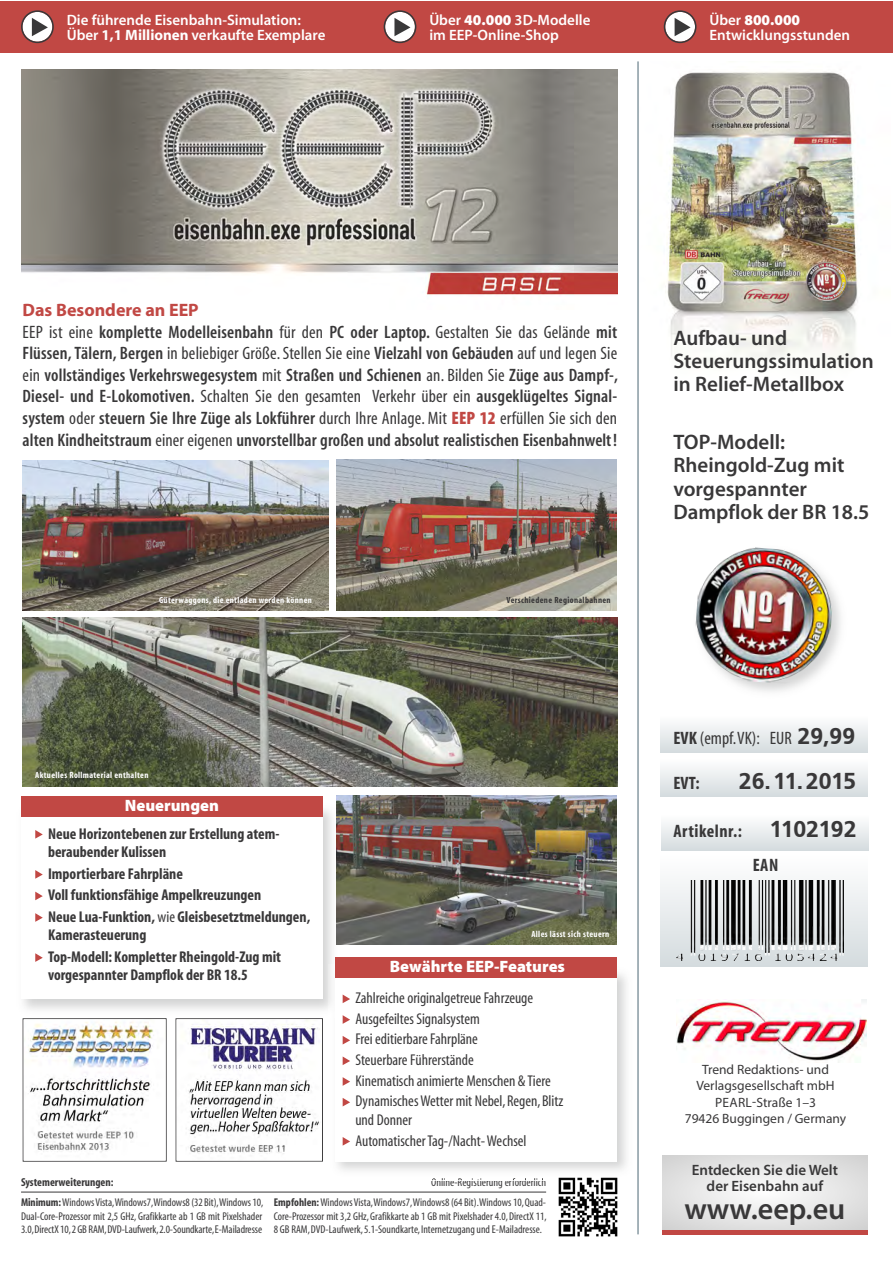
<style>
.page{position:relative;width:893px;height:1263px;background:#fff}
.page>*{position:absolute;margin:0;border:0;box-sizing:border-box;transform-origin:0 0}
.t1{font:30.15px "Myriad MM 565 SB 600 NO";color:#393839}
.t2{font:700 24px "Front Page";letter-spacing:-.01em;color:#393839}
.t3{font:21px/23.2px "Myriad MM 565 SB 600 NO";color:#393839}
.t4{font:18px/21.6px "Myriad MM 565 SB 300 CN";letter-spacing:.01em;color:#393839}
.t5{font:18px "Myriad MM 400 RG 300 CN";letter-spacing:.01em;color:#393839}
.t6{font:18px/34.5px "Myriad MM 700 BD 300 CN";letter-spacing:.03em;color:#393839;text-align:center}
.t7{font:18px "Myriad MM 700 BD 600 NO";color:#c14844}
.t8{font:16.5px "Myriad MM 830 BL 600 NO";color:#fff}
.t9{font:15.6px/21.6px "Myriad MM 700 BD 300 CN";color:#393839}
.t10{font:15.6px/20.7px "Myriad MM 400 RG 300 CN";color:#393839}
.t11{font:15px/15.8px "Myriad MM 565 SB 600 NO";color:#fff}
.t12{font:15px/16px "Myriad MM 565 SB 600 NO";color:#393839;text-align:center}
.t13{font:15px "Myriad MM 830 BL 600 NO";color:#fff}
.t14{font:13.5px/16.2px "Myriad Pro";color:#393839;text-align:center}
.t15{font:11.7px "Myriad MM 400 RG 300 CN";color:#393839}
.t16{font:11.7px "Myriad MM 700 BD 300 CN";color:#393839}
.t17{font:11.25px/13.5px "Myriad MM 400 RG 300 CN";color:#393839;text-align:justify}
.t18{font:9px "Myriad MM 700 BD 300 CN";letter-spacing:.04em;color:#fff}
.t19{font:9px "Myriad MM 700 BD 300 CN";letter-spacing:.04em;color:#393839}
.s1{font-family:"Myriad MM 700 BD 600 NO"}
.s2{font-family:"Myriad MM 565 SB 600 NO"}
.s3{font-family:"Myriad MM 830 BL 600 NO"}
.s4{font-family:"Myriad MM 400 RG 300 CN"}
.s5{font-family:"Myriad MM 565 SB 300 CN"}
.s6{font-family:"Myriad MM 830 BL 300 CN";color:#c14844}
.s7{font-family:"Myriad MM 700 BD 300 CN"}
.s8{font-family:"Front Page";font-weight:700;font-size:24px}
</style>
<div class="page">
<div style="left:0;top:1px;width:893px;height:52px;background:#c14844"></div>
<img style="left:21px;top:70px;width:597px;height:225px">
<img style="left:667px;top:71px;width:191px;height:293px">
<svg style="left:384px;top:10px;width:32px;height:33px"></svg>
<svg style="left:21px;top:10px;width:33px;height:33px"></svg>
<svg style="left:664px;top:10px;width:32px;height:33px"></svg>
<hr style="left:637px;top:61px;width:2px;height:1173px;background:#889aa3">
<hr style="left:21px;top:1192px;width:525px;height:1px;background:#393839">
<img style="left:661px;top:880px;width:206px;height:86px">
<img style="left:676px;top:881px;width:168px;height:79px">
<img style="left:677px;top:999px;width:190px;height:64px">
<hr style="left:662px;top:1230px;width:205px;height:4px;background:#c14844">
<img style="left:323px;top:810px;width:19px;height:154px">
<svg style="left:35px;top:953px;width:8px;height:9px"></svg>
<svg style="left:35px;top:913px;width:8px;height:9px"></svg>
<svg style="left:35px;top:892px;width:8px;height:8px"></svg>
<svg style="left:35px;top:870px;width:8px;height:9px"></svg>
<svg style="left:35px;top:830px;width:8px;height:9px"></svg>
<img style="left:329px;top:964px;width:297px;height:207px">
<img style="left:432px;top:1178px;width:111px;height:2px">
<div style="left:336px;top:971px;width:281px;height:190px;background:#fff"></div>
<svg style="left:343px;top:1137px;width:7px;height:8px"></svg>
<svg style="left:343px;top:1098px;width:7px;height:8px"></svg>
<svg style="left:343px;top:1077px;width:7px;height:9px"></svg>
<svg style="left:343px;top:1056px;width:7px;height:9px"></svg>
<svg style="left:343px;top:1036px;width:7px;height:8px"></svg>
<svg style="left:343px;top:1015px;width:7px;height:9px"></svg>
<svg style="left:343px;top:994px;width:7px;height:9px"></svg>
<img style="left:695px;top:547px;width:138px;height:137px">
<img style="left:23px;top:460px;width:306px;height:151px">
<img style="left:336px;top:460px;width:281px;height:151px">
<img style="left:23px;top:617px;width:594px;height:170px">
<img style="left:336px;top:795px;width:281px;height:149px">
<div style="left:21px;top:796px;width:302px;height:20px;background:#c14844"></div>
<div style="left:336px;top:958px;width:281px;height:20px;background:#c14844"></div>
<img style="left:558px;top:1177px;width:60px;height:60px">
<div style="left:23px;top:1018px;width:144px;height:143px;border:1px solid #393839"></div>
<img style="left:24px;top:1019px;width:142px;height:142px">
<img style="left:176px;top:1019px;width:146px;height:142px">
<h3 class="t11" style="left:67px;top:12px;width:260px">Die führende Eisenbahn-Simulation:<br>Über <span class="s1">1,1 Millionen</span> verkaufte Exemplare</h3>
<h3 class="t13" style="left:709px;top:12px;width:92px"><span class="s2">Über</span> 800.000</h3>
<h3 class="t11" style="left:429px;top:12px;width:163px">Über <span class="s3">40.000</span> 3D-Modelle im EEP-Online-Shop</h3>
<h3 class="t11" style="left:709px;top:28px;width:142px">Entwicklungsstunden</h3>
<h3 class="t7" style="left:23px;top:301px;width:178px">Das Besondere an EEP</h3>
<h3 class="t4" style="left:23px;top:321px;width:596px"><span class="s4">EEP ist eine</span> komplette Modelleisenbahn <span class="s4">für den</span> PC oder Laptop. <span class="s4">Gestalten Sie das Gelände</span> mit</h3>
<h3 class="t5" style="left:23px;top:344px;width:596px"><span class="s5">Flüssen, Tälern, Bergen</span> in beliebiger Größe. Stellen Sie eine <span class="s5">Vielzahl von Gebäuden</span> auf und legen Sie</h3>
<h3 class="t4" style="left:23px;top:365px;width:597px"><span class="s4">ein</span> vollständiges Verkehrswegesystem <span class="s4">mit</span> Straßen und Schienen <span class="s4">an. Bilden Sie</span> Züge aus Dampf-,<br>Diesel- und E-Lokomotiven. <span class="s4">Schalten Sie den gesamten Verkehr über ein</span> ausgeklügeltes Signal-</h3>
<h3 class="t5" style="left:23px;top:409px;width:596px"><span class="s5">system</span> oder <span class="s5">steuern Sie Ihre Züge als Lokführer</span> durch Ihre Anlage. Mit <span class="s6">EEP 12</span> erfüllen Sie sich den</h3>
<h3 class="t4" style="left:23px;top:429px;width:596px">alten Kindheitstraum <span class="s4">einer eigenen</span> unvorstellbar großen und absolut realistischen Eisenbahnwelt!</h3>
<p class="t18" style="left:159px;top:595px;width:154px">Güterwaggons, die entladen werden können</p>
<p class="t19" style="left:507px;top:595px;width:106px">Verschiedene Regionalbahnen</p>
<p class="t18" style="left:35px;top:770px;width:115px">Aktuelles Rollmaterial enthalten</p>
<h3 class="t8" style="left:125px;top:797px;width:96px">Neuerungen</h3>
<h3 class="t9" style="left:48px;top:825px;width:233px;line-height:18.6px">Neue Horizontebenen zur Erstellung atem&shy;beraubender Kulissen</h3>
<h3 class="t9" style="left:48px;top:863px;width:264px">Importierbare Fahrpläne<br>Voll funktionsfähige Ampelkreuzungen<br>Neue Lua-Funktion, <span class="s4">wie</span> Gleisbesetztmeldungen,</h3>
<h3 class="t9" style="left:48px;top:925px;width:235px">Kamerasteuerung<br>Top-Modell: Kompletter Rheingold-Zug mit</h3>
<h3 class="t9" style="left:48px;top:965px;width:201px">vorgespannter Dampflok der BR 18.5</h3>
<p class="t18" style="left:531px;top:929px;width:79px">Alles lässt sich steuern</p>
<h3 class="t8" style="left:390px;top:958px;width:177px">Bewährte EEP-Features</h3>
<h3 class="t10" style="left:355px;top:988px;width:209px">Zahlreiche originalgetreue Fahrzeuge Ausgefeiltes Signalsystem<br>Frei editierbare Fahrpläne<br>Steuerbare Führerstände<br>Kinematisch animierte Menschen &amp; Tiere Dynamisches Wetter mit Nebel, Regen, Blitz</h3>
<h3 class="t10" style="left:355px;top:1110px;width:173px">und Donner<br>Automatischer Tag-/Nacht- Wechsel</h3>
<p class="t16" style="left:21px;top:1176px;width:94px">Systemerweiterungen:</p>
<p class="t15" style="left:431px;top:1176px;width:116px">Online-Registierung erforderlich</p>
<p class="t17" style="left:21px;top:1196px;width:244px"><span class="s7">Minimum:</span> Windows Vista, Windows7, Windows8 (32 Bit), Windows 10, Dual-Core-Prozessor mit 2,5 GHz, Grafikkarte ab 1 GB mit Pixelshader 3.0, DirectX 10, 2 GB RAM, DVD-Laufwerk, 2.0-Soundkarte, E-Mailadresse</p>
<p class="t17" style="left:274px;top:1196px;width:274px"><span class="s7">Empfohlen:</span>Windows Vista, Windows7, Windows8 (64 Bit).Windows 10, Quad-Core-Prozessor mit 3,2 GHz, Grafikkarte ab 1 GB mit Pixelshader 4.0, DirectX 11, 8 GB RAM, DVD-Laufwerk, 5.1-Soundkarte, Internetzugang und E-Mailadresse.</p>
<h3 class="t3" style="left:673px;top:327px;width:202px">Aufbau- und<br>Steuerungssimulation in Relief-Metallbox</h3>
<h3 class="t3" style="left:673px;top:431px;width:197px">TOP-Modell:<br>Rheingold-Zug mit vorgespannter<br>Dampflok der BR 18.5</h3>
<h3 class="t5" style="left:673px;top:729px;width:183px"><span class="s7">EVK</span> (empf.VK): EUR <span class="s8">29,99</span></h3>
<h3 class="t6" style="left:673px;top:767px;width:28px">EVT:</h3>
<h2 class="t2" style="left:739px;top:767px;width:119px">26.11.2015</h2>
<h3 class="t6" style="left:673px;top:814px;width:185px">Artikelnr.: <span class="s8">1102192<br></span>EAN</h3>
<p class="t14" style="left:685px;top:1061px;width:163px">Trend Redaktions- und<br>Verlagsgesellschaft mbH<br>PEARL-Straße 1–3<br>79426 Buggingen / Germany</p>
<h3 class="t12" style="left:692px;top:1163px;width:148px">Entdecken Sie die Welt der Eisenbahn auf</h3>
<h1 class="t1" style="left:684px;top:1194px;width:162px">www.eep.eu</h1>
</div>
